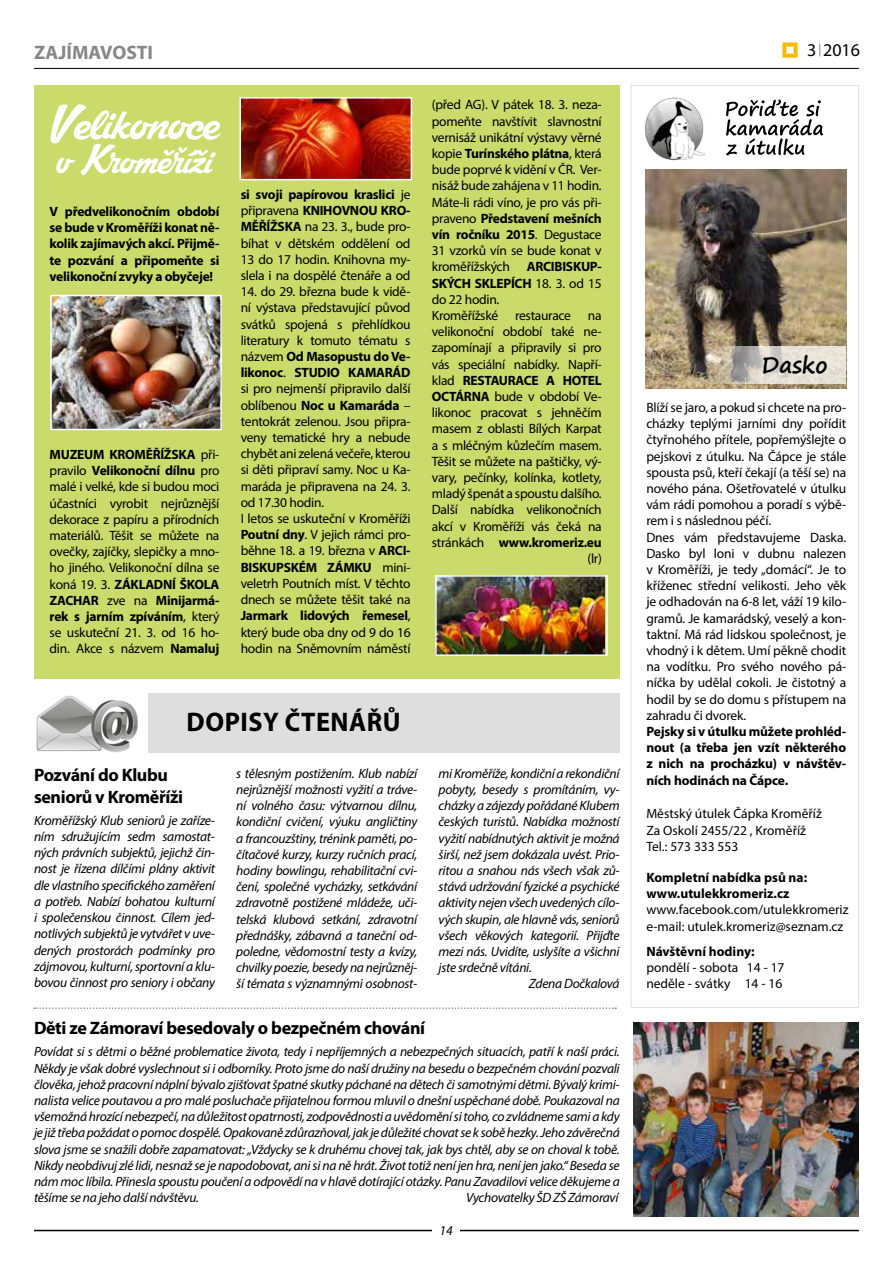
<style>
.page{position:relative;width:893px;height:1263px;background:#fff}
.page>*{position:absolute;margin:0;border:0;box-sizing:border-box;transform-origin:0 0}
.t1{font:54px "Mastoc Personal Use Only";letter-spacing:-.01em;color:#fff}
.t2{font:45px "Mastoc Personal Use Only";letter-spacing:-.01em;color:#fff}
.t3{font:700 27px "Myriad Pro";color:#000}
.t4{font:700 22.5px "Segoe Print";color:#000}
.t5{font:700 19.5px "Myriad Pro";color:#878787}
.t6{font:700 18px/21.6px "Myriad Pro";letter-spacing:-.02em;color:#000}
.t7{font:18px "Myriad Pro";color:#000}
.t8{font:13.5px/16.2px "Myriad Pro";letter-spacing:-.02em;color:#000}
.t9{font:italic 13.5px/16.2px "Myriad Pro";letter-spacing:-.02em;color:#000;text-align:justify}
.t10{font:700 13.5px/16.2px "Myriad Pro";letter-spacing:-.01em;color:#000;text-align:justify}
.t11{font:13.5px/16.2px "Myriad Pro";color:#000}
.s1{font-weight:700}
</style>
<div class="page">
<div style="left:34px;top:85px;width:586px;height:593px;background:#cada6b"></div>
<div style="left:631px;top:85px;width:228px;height:923px;border:1px solid #e1e1e0"></div>
<hr style="left:34px;top:1230px;width:825px;height:1px;background:#000">
<div style="left:433px;top:1225px;width:27px;height:10px;background:#fff"></div>
<svg style="left:782px;top:43px;width:16px;height:15px"></svg>
<svg style="left:819px;top:44px;width:1px;height:12px"></svg>
<hr style="left:34px;top:68px;width:825px;height:1px;background:#000">
<div style="left:148px;top:693px;width:472px;height:60px;background:#dedede"></div>
<img style="left:36px;top:695px;width:101px;height:57px">
<img style="left:645px;top:169px;width:202px;height:219px">
<img style="left:644px;top:97px;width:61px;height:64px">
<svg style="left:726px;top:100px;width:97px;height:55px"></svg>
<svg style="left:676px;top:347px;width:170px;height:37px"></svg>
<svg style="left:34px;top:1007px;width:582px;height:2px"></svg>
<img style="left:634px;top:1022px;width:225px;height:194px">
<img style="left:53px;top:298px;width:166px;height:129px">
<div style="left:50px;top:295px;width:172px;height:135px;border:2px solid #fff"></div>
<img style="left:242px;top:100px;width:167px;height:77px">
<div style="left:239px;top:97px;width:173px;height:83px;border:2px solid #fff"></div>
<img style="left:438px;top:578px;width:167px;height:75px">
<div style="left:435px;top:575px;width:173px;height:81px;border:2px solid #fff"></div>
<h3 class="t5" style="left:34px;top:40px;width:121px">ZAJÍMAVOSTI</h3>
<h3 class="t7" style="left:807px;top:39px;width:54px">3 2016</h3>
<h1 class="t1" style="left:50px;top:91px;width:171px">Velikonoce</h1>
<h2 class="t2" style="left:56px;top:134px;width:158px">v Kroměříži</h2>
<p class="t10" style="left:50px;top:203px;width:171px">V předvelikonočním období se bude v Kroměříži konat ně&shy;kolik zajímavých akcí. Přijmě&shy;te pozvání a připomeňte si velikonoční zvyky a obyčeje!</p>
<p class="t8" style="left:50px;top:446px;width:171px;text-align:justify"><span class="s1">MUZEUM KROMĚŘÍŽSKA</span> při&shy;pravilo <span class="s1">Velikonoční dílnu</span> pro malé i velké, kde si budou moci účastníci vyrobit nejrůznější dekorace z papíru a přírodních materiálů. Těšit se můžete na ovečky, zajíčky, slepičky a mno&shy;ho jiného. Velikonoční dílna se koná 19. 3. <span class="s1">ZÁKLADNÍ ŠKOLA ZACHAR</span> zve na <span class="s1">Minijarmá&shy;rek s jarním zpíváním</span>, který se uskuteční 21. 3. od 16 ho&shy;din. Akce s názvem <span class="s1">Namaluj</span></p>
<p class="t8" style="left:241px;top:186px;width:171px;text-align:justify"><span class="s1">si svoji papírovou kraslici</span> je připravena <span class="s1">KNIHOVNOU KRO-MĚŘÍŽSKA</span> na 23. 3., bude pro&shy;bíhat v dětském oddělení od 13 do 17 hodin. Knihovna my&shy;slela i na dospělé čtenáře a od</p>
<p class="t8" style="left:241px;top:283px;width:171px">14. do 29. března bude k vidě&shy;ní výstava představující původ svátků spojená s přehlídkou literatury k tomuto tématu s názvem <span class="s1">Od Masopustu do Ve&shy;likonoc</span>. <span class="s1">STUDIO KAMARÁD </span>si pro nejmenší připravilo další oblíbenou <span class="s1">Noc u Kamaráda</span> – tentokrát zelenou. Jsou připra&shy;veny tematické hry a nebude chybět ani zelená večeře, kterou si děti připraví samy. Noc u Ka&shy;maráda je připravena na 24. 3. od 17.30 hodin.<br>I letos se uskuteční v Kroměříži<br><span class="s1">Poutní dny</span>. V jejich rámci pro&shy;běhne 18. a 19. března v <span class="s1">ARCI-<br>BISKUPSKÉM ZÁMKU</span> mini&shy;veletrh Poutních míst. V těchto dnech se můžete těšit také na<br><span class="s1">Jarmark lidových řemesel</span>, který bude oba dny od 9 do 16 hodin na Sněmovním náměstí</p>
<h3 class="t3" style="left:187px;top:705px;width:17px">dopisy</h3>
<h3 class="t3" style="left:285px;top:705px;width:17px">čten</h3>
<h3 class="t3" style="left:349px;top:705px;width:53px">ářů</h3>
<p class="t8" style="left:432px;top:97px;width:171px;text-align:justify">(před AG). V pátek 18. 3. neza&shy;pomeňte navštívit slavnostní vernisáž unikátní výstavy věrné kopie <span class="s1">Turínského plátna</span>, která bude poprvé k vidění v ČR. Ver&shy;nisáž bude zahájena v 11 hodin.<br>Máte-li rádi víno, je pro vás při&shy;praveno <span class="s1">Představení mešních vín ročníku 2015</span>. Degustace 31 vzorků vín se bude konat v kroměřížských</p>
<p class="t8" style="left:432px;top:259px;width:171px;text-indent:95px"><span class="s1">ARCIBISKUP-<br>SKÝCH SKLEPÍCH</span> 18. 3. od 15 do 22 hodin.<br>Kroměřížské</p>
<p class="t8" style="left:515px;top:307px;width:57px">restaurace</p>
<p class="t8" style="left:432px;top:307px;width:172px;text-align:right">na<br>velikonoční období také ne&shy;zapomínají a připravily si pro vás speciální nabídky. Napří&shy;klad <span class="s1">RESTAURACE A HOTEL<br>OCTÁRNA</span> bude v období Ve&shy;likonoc pracovat s jehněčím masem z oblasti Bílých Karpat a s mléčným kůzlečím masem.<br>Těšit se můžete na paštičky, vý&shy;vary, pečínky, kolínka, kotlety, mladý špenát a spoustu dalšího.<br>Další nabídka velikonočních akcí v Kroměříži vás čeká na stránkách <span class="s1">www.kromeriz.eu </span>(lr)</p>
<h3 class="t6" style="left:34px;top:764px;width:151px">Pozvání do Klubu seniorů v Kroměříži</h3>
<p class="t9" style="left:34px;top:812px;width:183px">Kroměřížský Klub seniorů je zaříze&shy;ním sdružujícím sedm samostat&shy;ných právních subjektů, jejichž čin&shy;nost je řízena dílčími plány aktivit dle vlastního specifického zaměření a potřeb. Nabízí bohatou kulturní i společenskou činnost. Cílem jed&shy;notlivých subjektů je vytvářet v uve&shy;dených prostorách podmínky pro zájmovou, kulturní, sportovní a klu&shy;bovou činnost pro seniory i občany</p>
<p class="t9" style="left:236px;top:765px;width:183px">s tělesným postižením. Klub nabízí nejrůznější možnosti vyžití a tráve&shy;ní volného času: výtvarnou dílnu, kondiční cvičení, výuku angličtiny a francouzštiny, trénink paměti, po&shy;čítačové kurzy, kurzy ručních prací, hodiny bowlingu, rehabilitační cvi&shy;čení, společné vycházky, setkávání zdravotně postižené mládeže, uči&shy;telská klubová setkání, zdravotní přednášky, zábavná a taneční od&shy;poledne, vědomostní testy a kvízy, chvilky poezie, besedy na nejrůzněj&shy;ší témata s významnými osobnost-</p>
<p class="t9" style="left:439px;top:765px;width:183px">mi Kroměříže, kondiční a rekondiční</p>
<p class="t9" style="left:439px;top:781px;width:183px">pobyty, besedy s promítáním, vy-</p>
<p class="t9" style="left:439px;top:797px;width:183px">cházky a zájezdy pořádané Klubem</p>
<p class="t9" style="left:439px;top:813px;width:183px">českých turistů. Nabídka možností</p>
<p class="t9" style="left:439px;top:830px;width:183px">vyžití nabídnutých aktivit je možná</p>
<p class="t9" style="left:439px;top:846px;width:183px">širší, než jsem dokázala uvést. Prio-</p>
<p class="t9" style="left:439px;top:862px;width:183px">ritou a snahou nás všech však zů-</p>
<p class="t9" style="left:439px;top:878px;width:183px">stává udržování fyzické a psychické</p>
<p class="t9" style="left:439px;top:894px;width:183px">aktivity nejen všech uvedených cílo-</p>
<p class="t9" style="left:439px;top:911px;width:183px">vých skupin, ale hlavně vás, seniorů</p>
<p class="t9" style="left:439px;top:927px;width:183px">všech věkových kategorií. Přijďte</p>
<p class="t9" style="left:439px;top:943px;width:183px">mezi nás. Uvidíte, uslyšíte a všichni</p>
<p class="t9" style="left:439px;top:959px;width:95px">jste srdečně vítáni.</p>
<p class="t9" style="left:529px;top:975px;width:92px">Zdena Dočkalová</p>
<h3 class="t6" style="left:34px;top:1017px;width:393px">Děti ze Zámoraví besedovaly o bezpečném chování</h3>
<p class="t9" style="left:34px;top:1043px;width:587px">Povídat si s dětmi o běžné problematice života, tedy i nepříjemných a nebezpečných situacích, patří k naší práci.<br>Někdy je však dobré vyslechnout si i odborníky. Proto jsme do naší družiny na besedu o bezpečném chování pozvali člověka, jehož pracovní náplní bývalo zjišťovat špatné skutky páchané na dětech či samotnými dětmi. Bývalý krimi&shy;nalista velice poutavou a pro malé posluchače přijatelnou formou mluvil o dnešní uspěchané době. Poukazoval na všemožná hrozící nebezpečí, na důležitost opatrnosti, zodpovědnosti a uvědomění si toho, co zvládneme sami a kdy je již třeba požádat o pomoc dospělé. Opakovaně zdůrazňoval, jak je důležité chovat se k sobě hezky. Jeho závěrečná slova jsme se snažili dobře zapamatovat: „Vždycky se k druhému chovej tak, jak bys chtěl, aby se on choval k tobě.<br>Nikdy neobdivuj zlé lidi, nesnaž se je napodobovat, ani si na ně hrát. Život totiž není jen hra, není jen jako.“ Beseda se nám moc líbila. Přinesla spoustu poučení a odpovědí na v hlavě dotírající otázky. Panu Zavadilovi velice děkujeme a těšíme se na jeho další návštěvu.</p>
<p class="t9" style="left:466px;top:1189px;width:154px">Vychovatelky ŠD ZŠ Zámoraví</p>
<p class="t9" style="left:439px;top:1222px;width:15px">14</p>
<h3 class="t4" style="left:761px;top:345px;width:68px">Dasko</h3>
<p class="t8" style="left:646px;top:399px;width:201px">Blíží se jaro, a pokud si chcete na pro&shy;cházky teplými jarními dny pořídit čtyřnohého přítele, popřemýšlejte o pejskovi z útulku. Na Čápce je stále spousta psů, kteří čekají (a těší se) na nového pána. Ošetřovatelé v útulku vám rádi pomohou a poradí s výbě&shy;rem i s následnou péčí.<br>Dnes vám představujeme Daska.<br>Dasko byl loni v dubnu nalezen v Kroměříži, je tedy „domácí“. Je to kříženec střední velikosti. Jeho věk je odhadován na 6-8 let, váží 19 kilo&shy;gramů. Je kamarádský, veselý a kon&shy;taktní. Má rád lidskou společnost, je vhodný i k dětem. Umí pěkně chodit na vodítku. Pro svého nového pá&shy;níčka by udělal cokoli. Je čistotný a hodil by se do domu s přístupem na zahradu či dvorek.</p>
<p class="t10" style="left:646px;top:723px;width:201px">Pejsky si v útulku můžete prohléd&shy;nout (a třeba jen vzít některého z nich na procházku) v návštěv&shy;ních hodinách na Čápce.</p>
<p class="t11" style="left:646px;top:805px;width:177px">Městský útulek Čápka Kroměříž<br>Za Oskolí 2455/22 , Kroměříž<br>Tel.: 573 333 553</p>
<p class="t10" style="left:646px;top:869px;width:162px">Kompletní nabídka psů na: www.utulekkromeriz.cz</p>
<p class="t11" style="left:646px;top:901px;width:204px">www.facebook.com/utulekkromeriz e-mail: utulek.kromeriz@seznam.cz</p>
<p class="t10" style="left:646px;top:942px;width:110px">Návštěvní hodiny:</p>
<p class="t11" style="left:646px;top:959px;width:140px">pondělí - sobota 14 - 17 neděle - svátky 14 - 16</p>
</div>
